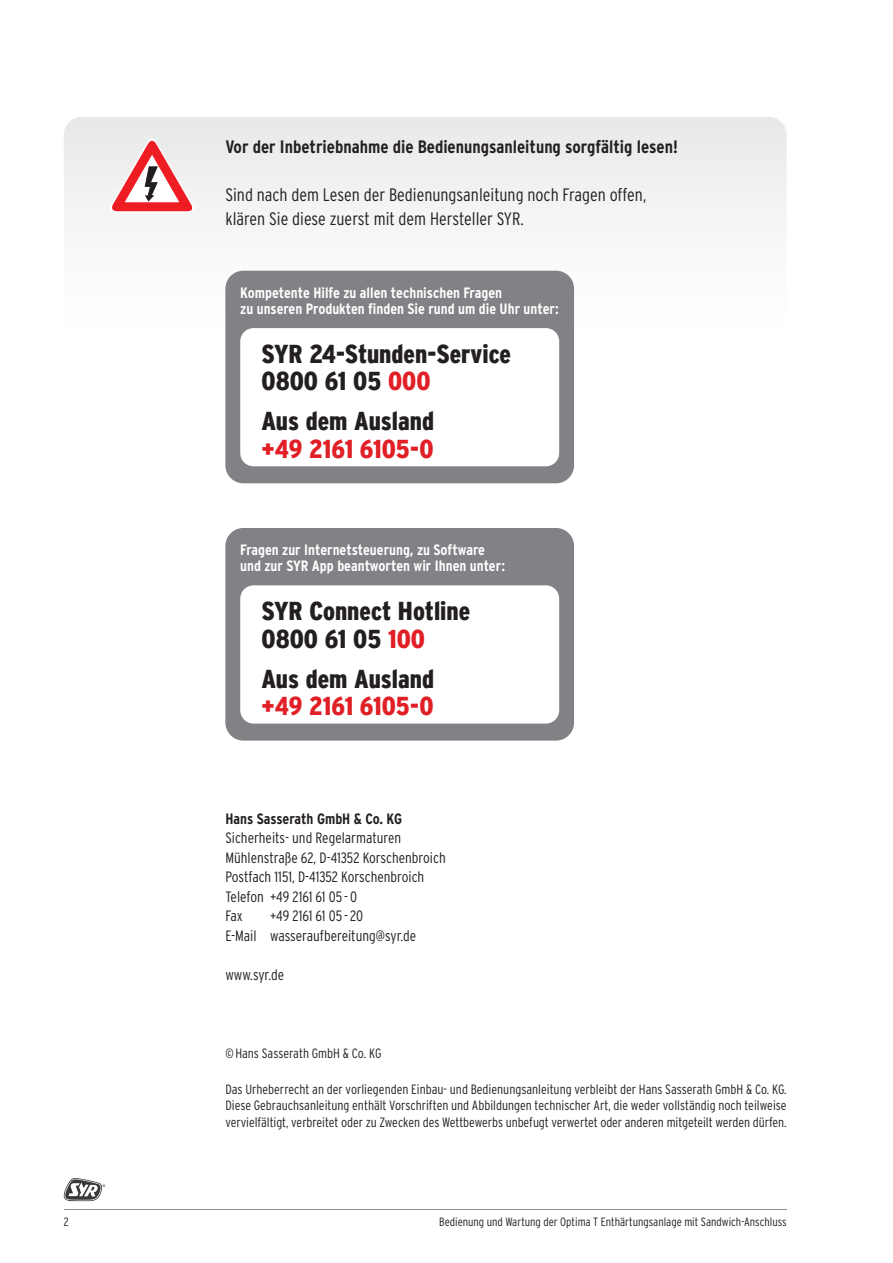
<style>
.page{position:relative;width:893px;height:1263px;background:#fff}
.page>*{position:absolute;margin:0;border:0;box-sizing:border-box;transform-origin:0 0}
.t1{font:900 condensed 25.8px/27.8px "Interstate";color:#231f20}
.t2{font:900 condensed 25.8px "Interstate";color:#e01f26}
.t3{font:300 condensed 18px/24px "Interstate";color:#231f20}
.t4{font:700 condensed 18px "Interstate";color:#231f20}
.t5{font:300 condensed 15px/19.5px "Interstate";color:#231f20}
.t6{font:700 condensed 15px/16.5px "Interstate";color:#fff}
.t7{font:700 condensed 15px "Interstate";color:#231f20}
.t8{font:300 condensed 13.5px/16.5px "Interstate";letter-spacing:-.005em;color:#231f20;text-align:justify}
.t9{font:300 condensed 12px "Interstate";color:#231f20}
.s1{color:#e01f26}
</style>
<div class="page">
<svg style="left:64px;top:1178px;width:41px;height:23px"></svg>
<hr style="left:64px;top:1209px;width:723px;height:1px;background:#8b8d90">
<svg style="left:64px;top:117px;width:723px;height:194px"></svg>
<svg style="left:110px;top:138px;width:85px;height:75px"></svg>
<div style="left:225px;top:271px;width:349px;height:212px;background:#808285;border-radius:18px"></div>
<div style="left:240px;top:328px;width:319px;height:138px;background:#fff;border-radius:13px"></div>
<div style="left:225px;top:528px;width:349px;height:213px;background:#808285;border-radius:18px"></div>
<div style="left:240px;top:585px;width:319px;height:138px;background:#fff;border-radius:13px"></div>
<h2 class="t4" style="left:225px;top:135px;width:454px">Vor der Inbetriebnahme die Bedienungsanleitung sorgfältig lesen!</h2>
<h2 class="t3" style="left:225px;top:182px;width:422px">Sind nach dem Lesen der Bedienungsanleitung noch Fragen offen, klären Sie diese zuerst mit dem Hersteller SYR.</h2>
<p class="t6" style="left:240px;top:284px;width:320px">Kompetente Hilfe zu allen technischen Fragen<br>zu unseren Produkten finden Sie rund um die Uhr unter:</p>
<h1 class="t1" style="left:261px;top:340px;width:251px">SYR 24-Stunden-Service<br>0800 61 05 <span class="s1">000</span></h1>
<h1 class="t1" style="left:261px;top:407px;width:174px">Aus dem Ausland</h1>
<h1 class="t2" style="left:261px;top:435px;width:174px">+49 2161 6105-0</h1>
<p class="t6" style="left:240px;top:541px;width:266px">Fragen zur Internetsteuerung, zu Software und zur SYR App beantworten wir Ihnen unter:</p>
<h1 class="t1" style="left:261px;top:597px;width:210px">SYR Connect Hotline<br>0800 61 05 <span class="s1">100</span></h1>
<h1 class="t1" style="left:261px;top:664px;width:174px">Aus dem Ausland</h1>
<h1 class="t2" style="left:261px;top:692px;width:174px">+49 2161 6105-0</h1>
<p class="t7" style="left:225px;top:809px;width:178px">Hans Sasserath GmbH &amp; Co. KG</p>
<p class="t5" style="left:225px;top:828px;width:222px">Sicherheits- und Regelarmaturen<br>Mühlenstraße 62, D-41352 Korschenbroich<br>Postfach 1151, D-41352 Korschenbroich<br>Telefon +49 2161 61 05 - 0<br>Fax</p>
<p class="t5" style="left:225px;top:906px;width:192px;text-align:center">+49 2161 61 05 - 20<br>E-Mail wasseraufbereitung@syr.de</p>
<p class="t5" style="left:225px;top:965px;width:60px">www.syr.de</p>
<p class="t8" style="left:225px;top:1045px;width:158px">© Hans Sasserath GmbH &amp; Co. KG</p>
<p class="t8" style="left:225px;top:1081px;width:563px">Das Urheberrecht an der vorliegenden Einbau- und Bedienungsanleitung verbleibt der Hans Sasserath GmbH &amp; Co. KG.<br>Diese Gebrauchsanleitung enthält Vorschriften und Abbildungen technischer Art, die weder vollständig noch teilweise vervielfältigt, verbreitet oder zu Zwecken des Wettbewerbs unbefugt verwertet oder anderen mitgeteilt werden dürfen.</p>
<p class="t9" style="left:64px;top:1214px;width:6px">2</p>
<p class="t9" style="left:439px;top:1214px;width:349px">Bedienung und Wartung der Optima T Enthärtungsanlage mit Sandwich-Anschluss</p>
</div>
